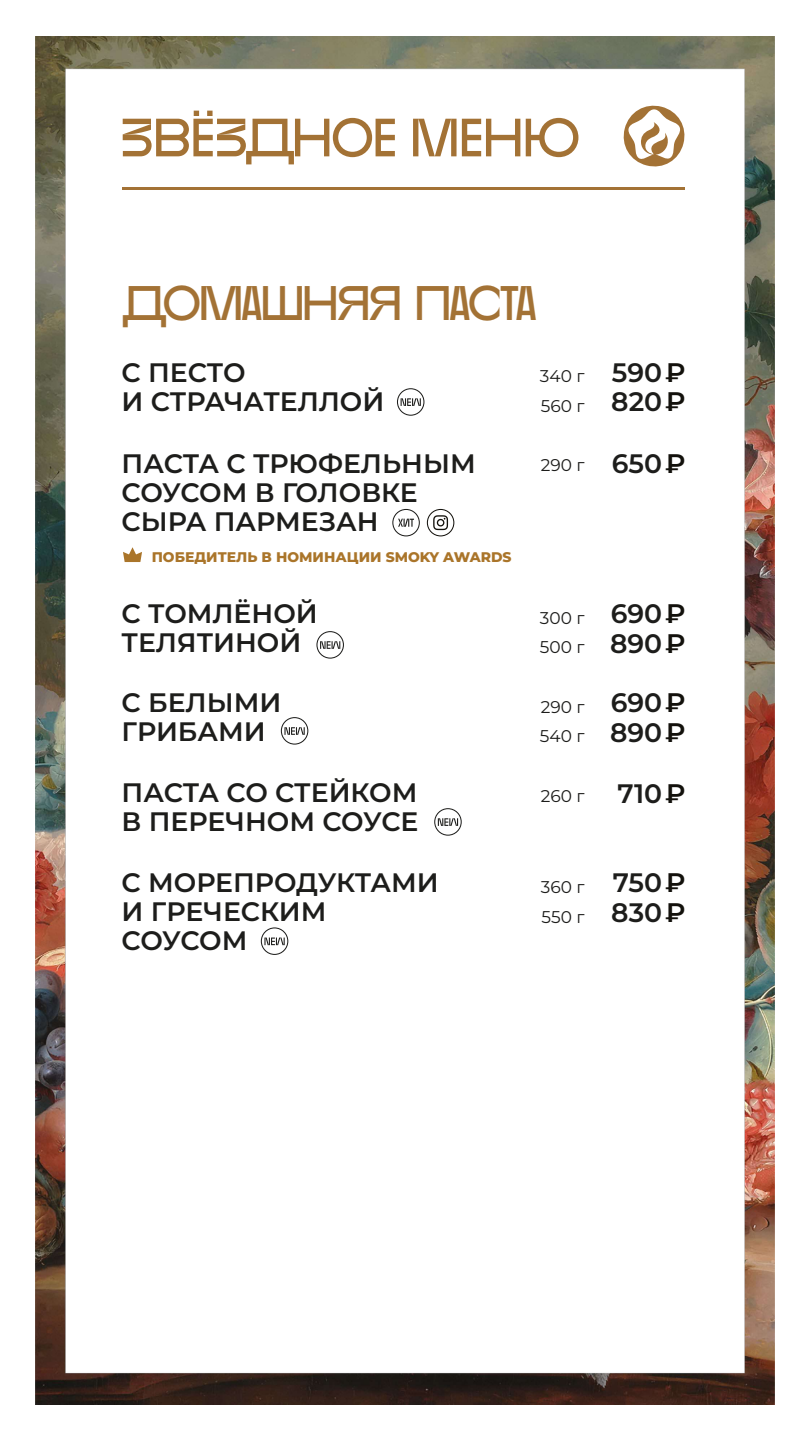
<style>
.page{position:relative;width:810px;height:1440px;background:#fff}
.page>*{position:absolute;margin:0;border:0;box-sizing:border-box;transform-origin:0 0}
.t1{font:53.78px "BASEBLOOM";color:#a37235}
.t2{font:48.53px "BASEBLOOM";letter-spacing:-.025em;color:#a37235}
.t3{font:600 26.7px/29.1px "Montserrat";color:#1d1d1b}
.t4{font:16.95px/28.7px "Montserrat";color:#1d1d1b}
.t5{font:800 13.95px "Montserrat";color:#aa752a}
.s1{font-weight:600;font-size:26.7px}
.s2{font-weight:600;font-size:26.85px;color:#13110c}
</style>
<div class="page">
<img style="left:35px;top:36px;width:740px;height:1368px">
<svg style="left:620px;top:102px;width:68px;height:68px"></svg>
<hr style="left:122px;top:187px;width:563px;height:3px;background:#a37235">
<svg style="left:123px;top:547px;width:19px;height:15px"></svg>
<svg style="left:427px;top:509px;width:27px;height:27px"></svg>
<svg style="left:397px;top:388px;width:27px;height:28px"></svg>
<svg style="left:316px;top:631px;width:28px;height:28px"></svg>
<svg style="left:281px;top:717px;width:27px;height:28px"></svg>
<svg style="left:434px;top:808px;width:28px;height:28px"></svg>
<svg style="left:261px;top:927px;width:27px;height:28px"></svg>
<svg style="left:392px;top:509px;width:28px;height:27px"></svg>
<h1 class="t1" style="left:121px;top:101px;width:460px">ЗВЁЗДНОЕ МЕНЮ</h1>
<h2 class="t2" style="left:124px;top:270px;width:413px">ДОМАШНЯЯ ПАСТА</h2>
<p class="t3" style="left:122px;top:357px;width:264px">С ПЕСТО<br>И СТРАЧАТЕЛЛОЙ</p>
<p class="t4" style="left:540px;top:361px;width:147px;line-height:29.5px">340 г <span class="s1">590</span><span class="s2">₽<br></span>560 г <span class="s1">820</span><span class="s2">₽</span></p>
<p class="t3" style="left:122px;top:448px;width:356px">ПАСТА С ТРЮФЕЛЬНЫМ</p>
<p class="t4" style="left:541px;top:450px;width:146px">290 г <span class="s1">650</span><span class="s2">₽</span></p>
<p class="t3" style="left:122px;top:477px;width:298px">СОУСОМ В ГОЛОВКЕ<br>СЫРА ПАРМЕЗАН</p>
<p class="t5" style="left:152px;top:547px;width:361px">ПОБЕДИТЕЛЬ В НОМИНАЦИИ SMOKY AWARDS</p>
<p class="t3" style="left:122px;top:598px;width:198px">С ТОМЛЁНОЙ<br>ТЕЛЯТИНОЙ</p>
<p class="t3" style="left:122px;top:687px;width:161px">С БЕЛЫМИ<br>ГРИБАМИ</p>
<p class="t4" style="left:540px;top:603px;width:147px">300 г <span class="s1">690</span><span class="s2">₽<br></span>500 г <span class="s1">890</span><span class="s2">₽</span></p>
<p class="t4" style="left:540px;top:692px;width:147px">290 г <span class="s1">690</span><span class="s2">₽<br></span>540 г <span class="s1">890</span><span class="s2">₽</span></p>
<p class="t3" style="left:122px;top:777px;width:297px">ПАСТА СО СТЕЙКОМ</p>
<p class="t4" style="left:541px;top:781px;width:146px">260 г <span class="s1">710</span><span class="s2">₽</span></p>
<p class="t3" style="left:122px;top:806px;width:298px">В ПЕРЕЧНОМ СОУСЕ</p>
<p class="t3" style="left:122px;top:867px;width:319px">С МОРЕПРОДУКТАМИ<br>И ГРЕЧЕСКИМ<br>СОУСОМ</p>
<p class="t4" style="left:541px;top:871px;width:146px;line-height:30.2px">360 г <span class="s1">750</span><span class="s2">₽<br></span>550 г <span class="s1">830</span><span class="s2">₽</span></p>
</div>
